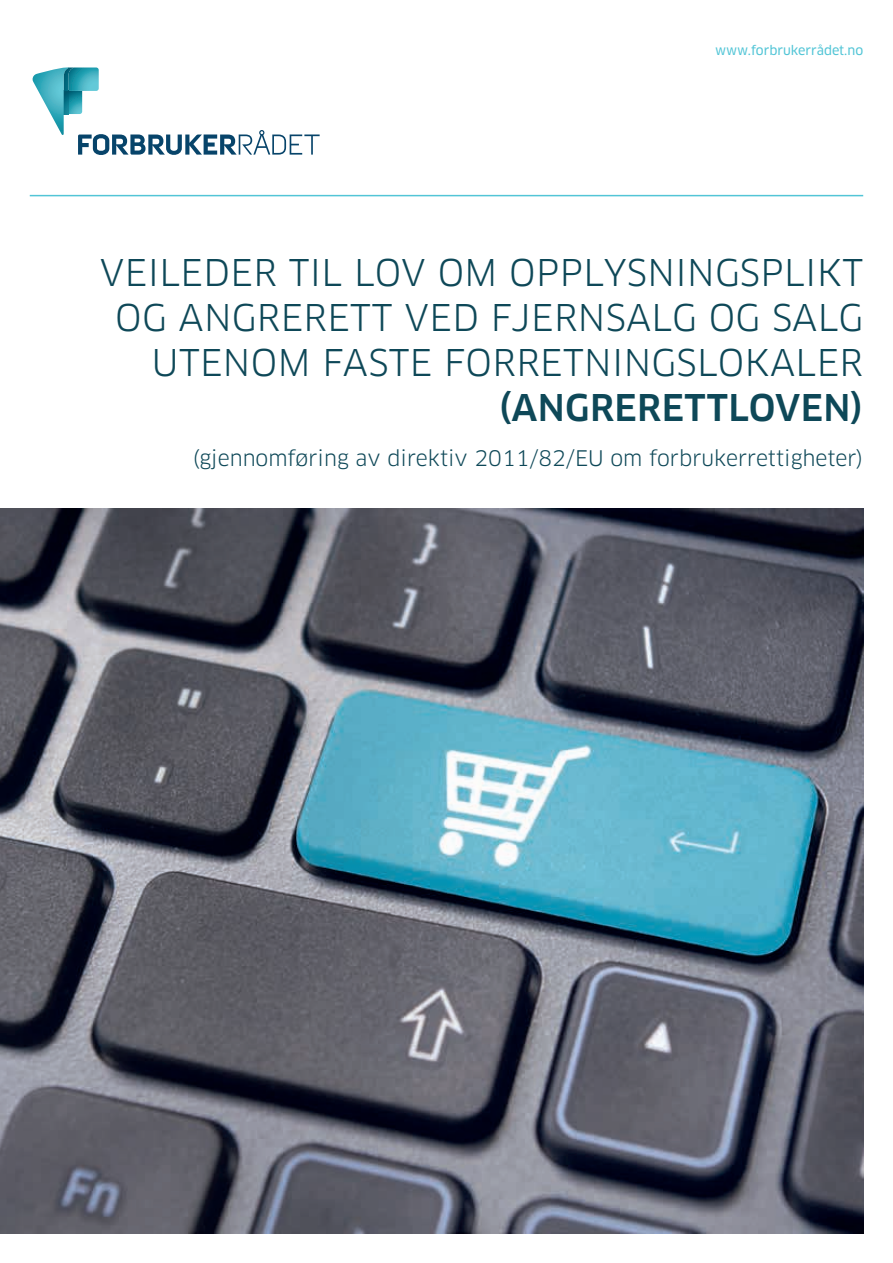
<style>
.page{position:relative;width:893px;height:1263px;background:#fff}
.page>*{position:absolute;margin:0;border:0;box-sizing:border-box;transform-origin:0 0}
.t1{font:36px/45px "Clan OT";letter-spacing:.01em;color:#0e4858;text-align:right}
.t2{font:500 36px "Clan OT";letter-spacing:.01em;color:#0e4858}
.t3{font:21px "Clan OT";color:#0e4858}
.t4{font:12.75px "Clan OT News";color:#52c5d6}
</style>
<div class="page">
<hr style="left:30px;top:195px;width:833px;height:1px;background:#52c5d6">
<svg style="left:33px;top:68px;width:287px;height:87px"></svg>
<img style="left:0;top:508px;width:863px;height:725px">
<p class="t4" style="left:715px;top:42px;width:150px">www.forbrukerrådet.no</p>
<p class="t1" style="left:100px;top:250px;width:765px">VEILEDER TIL LOV OM OPPLYSNINGSPLIKT<br>OG ANGRERETT VED FJERNSALG OG SALG<br>UTENOM FASTE FORRETNINGSLOKALER</p>
<p class="t2" style="left:499px;top:386px;width:366px">(ANGRERETTLOVEN)</p>
<p class="t3" style="left:193px;top:445px;width:672px">(gjennomføring av direktiv 2011/82/EU om forbrukerrettigheter)</p>
</div>
